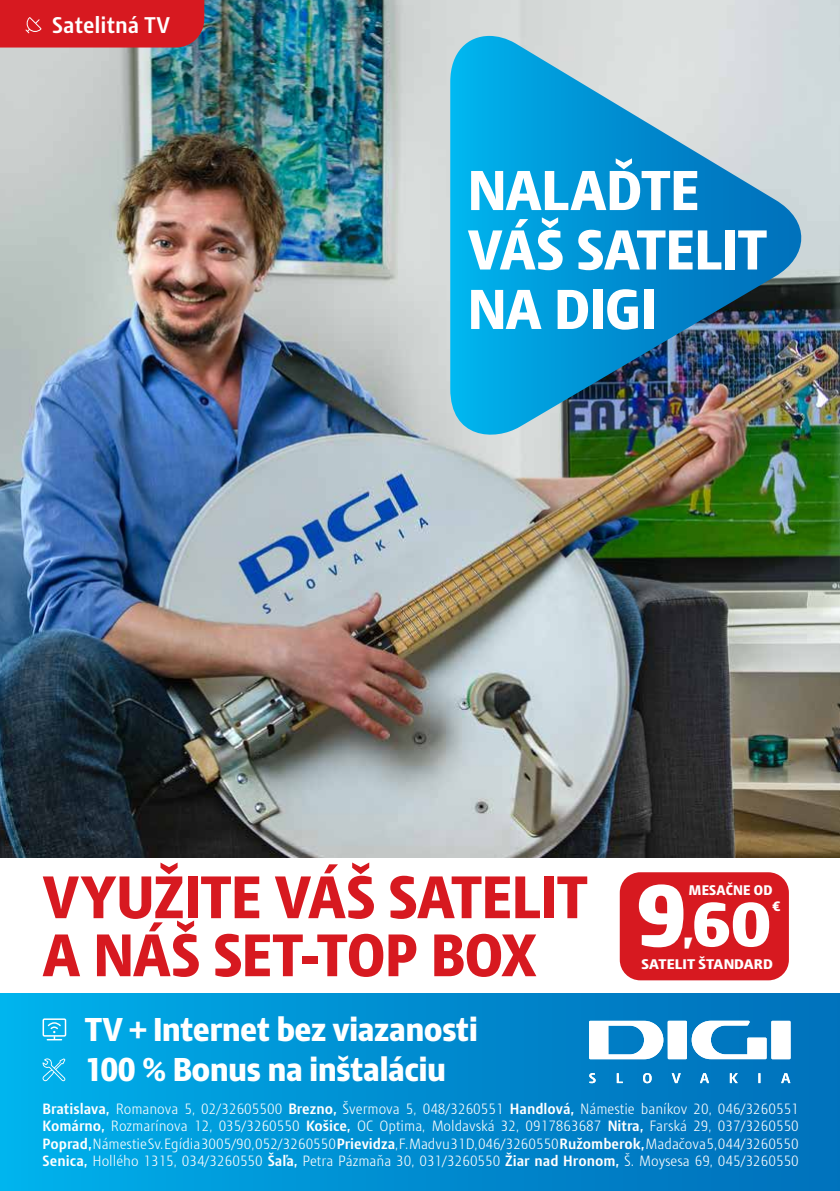
<style>
.page{position:relative;width:840px;height:1191px;background:#fff}
.page>*{position:absolute;margin:0;border:0;box-sizing:border-box;transform-origin:0 0}
.t1{font:800 84.4px "Modena";color:#fff;scale:1.1 1}
.t2{font:800 60.2px "Modena";color:#fff;scale:1.21 1}
.t3{font:800 58px/58px "Modena";letter-spacing:-.01em;color:#d71920}
.t4{font:800 54.4px/59.4px "Modena";letter-spacing:-.005em;color:#fff}
.t5{font:800 32px/40px "Modena";letter-spacing:-.025em;color:#fff}
.t6{font:700 22px "Modena";color:#fff}
.t7{font:300 14.4px/17.4px "Modena";color:#fff;text-align:justify}
.t8{font:800 13.6px "Modena";letter-spacing:.01em;color:#fff;scale:1.1 1}
.t9{font:800 13.6px "Modena";letter-spacing:.01em;color:#fff}
.t10{font:800 13.2px "Modena";color:#fff;scale:1.1 1}
.s1{font-size:38.6px}
.s2{font-weight:700}
</style>
<div class="page">
<div style="left:0;top:969px;width:839px;height:222px;background:linear-gradient(to right,#00b0ea,#006db8)"></div>
<img style="left:0;top:0;width:839px;height:858px">
<div style="left:0;top:858px;width:839px;height:135px;background:#fff"></div>
<div style="left:0;top:0;width:204px;height:48px;background:#d71920"></div>
<img style="left:450px;top:36px;width:360px;height:405px">
<div style="left:619px;top:872px;width:169px;height:108px;background:#d71920;border-radius:21px"></div>
<svg style="left:588px;top:1020px;width:202px;height:63px"></svg>
<div style="left:43px;top:1018px;width:23px;height:18px;border:2px solid #fff"></div>
<svg style="left:47px;top:1022px;width:14px;height:18px"></svg>
<svg style="left:42px;top:1058px;width:23px;height:23px"></svg>
<h3 class="t6" style="left:52px;top:12px;width:120px">Satelitná TV</h3>
<h3 class="t4" style="left:467px;top:160px;width:301px">NALAĎTE<br>VÁŠ SATELIT<br>NA DIGI</h3>
<h3 class="t3" style="left:43px;top:868px;width:546px">VYUŽITE VÁŠ SATELIT<br>A NÁŠ SET-TOP BOX</h3>
<p class="t9" style="left:688px;top:882px;width:85px">MESAČNE OD</p>
<h1 class="t1" style="left:635px;top:863px;width:49px">9</h1>
<p class="t8" style="left:641px;top:955px;width:121px">SATELIT ŠTANDARD</p>
<h2 class="t2" style="left:681px;top:887px;width:76px"><span class="s1">,</span>60</h2>
<p class="t10" style="left:771px;top:897px;width:9px">€</p>
<h3 class="t5" style="left:85px;top:1009px;width:394px">TV + Internet bez viazanosti<br>100 % Bonus na inštaláciu</h3>
<p class="t7" style="left:43px;top:1100px;width:757px"><span class="s2">Bratislava,</span> Romanova 5, 02/32605500 <span class="s2">Brezno,</span> Švermova 5, 048/3260551 <span class="s2">Handlová,</span> Námestie baníkov 20, 046/3260551<br><span class="s2">Komárno,</span> Rozmarínova 12, 035/3260550 <span class="s2">Košice,</span> OC Optima, Moldavská 32, 0917863687 <span class="s2">Nitra,</span> Farská 29, 037/3260550<br><span class="s2">Poprad,</span> Námestie Sv. Egídia 3005/90, 052/3260550 <span class="s2">Prievidza</span>, F. Madvu 31D, 046/3260550 <span class="s2">Ružomberok,</span> Madačova 5, 044/3260550<br><span class="s2">Senica,</span> Hollého 1315, 034/3260550 <span class="s2">Šaľa,</span> Petra Pázmaňa 30, 031/3260550 <span class="s2">Žiar nad Hronom,</span> Š. Moysesa 69, 045/3260550</p>
</div>
